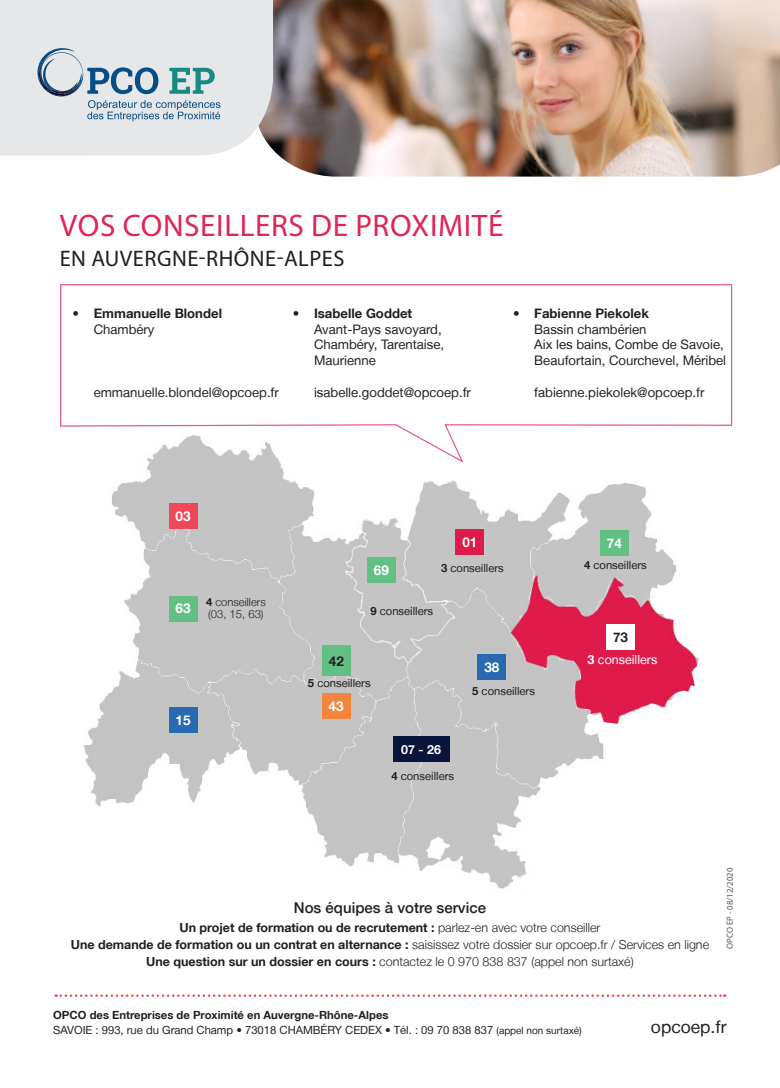
<style>
.page{position:relative;width:780px;height:1088px;background:#fff}
.page>*{position:absolute;margin:0;border:0;box-sizing:border-box;transform-origin:0 0}
.t1{font:31.25px "Myriad Pro";letter-spacing:.02em;color:#e02557}
.t2{font:22.5px "Myriad Pro";letter-spacing:.02em;color:#231f20}
.t3{font:17.5px "Helvetica Neue LT";color:#231f20}
.t4{font:500 15px "Helvetica Neue LT";color:#231f20}
.t5{font:700 13.5px "Helvetica Neue LT";color:#fff}
.t6{font:700 13.5px "Helvetica Neue LT";color:#231f20}
.t7{font:13.12px/15.8px "Helvetica Neue LT";color:#231f20}
.t8{font:700 13.12px/15.8px "Helvetica Neue LT";color:#231f20}
.t9{font:300 12.5px "Helvetica Neue LT";color:#231f20}
.t10{font:700 12.5px "Helvetica Neue LT";color:#231f20}
.t11{font:12.5px "Helvetica Neue LT";color:#fff}
.t12{font:700 12.5px "Helvetica Neue LT";color:#fff}
.t13{font:11.25px "Helvetica Neue LT";color:#231f20}
.t14{font:700 11.25px "Helvetica Neue LT";color:#231f20}
.t15{font:300 11.25px/12.5px "Helvetica Neue LT";color:#231f20}
.t16{font:8.75px "Myriad Pro";color:#57585a}
.s1{font-weight:400}
.s2{font-weight:700}
.s3{font-weight:300}
.s4{font-size:10px}
</style>
<div class="page">
<img style="left:273px;top:0;width:507px;height:177px">
<div style="left:0;top:0;width:273px;height:156px;background:#e6e7e9"></div>
<svg style="left:37px;top:48px;width:183px;height:73px;background:#bacad4"></svg>
<svg style="left:56px;top:994px;width:669px;height:3px"></svg>
<img style="left:84px;top:463px;width:615px;height:426px">
<div style="left:456px;top:529px;width:28px;height:26px;background:#df1b49"></div>
<div style="left:478px;top:654px;width:28px;height:26px;background:#2869b3"></div>
<div style="left:393px;top:736px;width:56px;height:26px;background:#0b143a"></div>
<div style="left:606px;top:624px;width:28px;height:26px;background:#fff"></div>
<div style="left:600px;top:530px;width:28px;height:25px;background:#63c084"></div>
<div style="left:367px;top:557px;width:28px;height:26px;background:#63c084"></div>
<svg style="left:167px;top:765px;width:8px;height:4px"></svg>
<svg style="left:60px;top:284px;width:672px;height:179px"></svg>
<div style="left:65px;top:309px;width:661px;height:96px;background:#fff"></div>
<div style="left:322px;top:646px;width:28px;height:30px;background:#63c084"></div>
<div style="left:322px;top:693px;width:28px;height:25px;background:#f5843f"></div>
<div style="left:169px;top:504px;width:28px;height:25px;background:#ef485b"></div>
<div style="left:169px;top:596px;width:28px;height:25px;background:#63c084"></div>
<div style="left:169px;top:707px;width:28px;height:26px;background:#2869b3"></div>
<p class="t1" style="left:60px;top:206px;width:445px">VOS CONSEILLERS DE PROXIMITÉ</p>
<p class="t2" style="left:60px;top:244px;width:286px">EN AUVERGNE-RHÔNE-ALPES</p>
<p class="t8" style="left:94px;top:305px;width:130px;text-indent:-21px">• Emmanuelle Blondel<br><span class="s1">Chambéry</span></p>
<p class="t7" style="left:94px;top:384px;width:187px">emmanuelle.blondel@opcoep.fr</p>
<p class="t7" style="left:314px;top:305px;width:132px;text-indent:-21px"><span class="s2">• Isabelle Goddet<br></span>Avant-Pays savoyard,<br>Chambéry, Tarentaise,<br>Maurienne</p>
<p class="t7" style="left:314px;top:384px;width:158px">isabelle.goddet@opcoep.fr</p>
<p class="t7" style="left:534px;top:305px;width:193px;text-indent:-21px"><span class="s2">• Fabienne Piekolek<br></span>Bassin chambérien<br>Aix les bains, Combe de Savoie,<br>Beaufortain, Courchevel, Méribel</p>
<p class="t7" style="left:534px;top:384px;width:171px">fabienne.piekolek@opcoep.fr</p>
<p class="t5" style="left:176px;top:508px;width:16px">03</p>
<p class="t5" style="left:462px;top:533px;width:16px">01</p>
<p class="t5" style="left:607px;top:534px;width:16px">74</p>
<p class="t5" style="left:176px;top:600px;width:16px">63</p>
<p class="t15" style="left:206px;top:595px;width:61px"><span class="s2">4</span> conseillers (03, 15, 63)</p>
<p class="t5" style="left:176px;top:711px;width:16px">15</p>
<p class="t5" style="left:374px;top:561px;width:16px">69</p>
<p class="t13" style="left:441px;top:561px;width:64px"><span class="s2">3</span> conseillers</p>
<p class="t13" style="left:584px;top:558px;width:64px"><span class="s2">4</span> conseillers</p>
<p class="t13" style="left:370px;top:604px;width:64px"><span class="s2">9</span> conseillers</p>
<p class="t6" style="left:329px;top:652px;width:16px">42</p>
<p class="t5" style="left:328px;top:697px;width:16px">43</p>
<p class="t13" style="left:308px;top:676px;width:64px"><span class="s2">5</span> conseillers</p>
<p class="t5" style="left:484px;top:659px;width:16px">38</p>
<p class="t13" style="left:472px;top:684px;width:64px"><span class="s2">5</span> conseillers</p>
<p class="t6" style="left:613px;top:629px;width:16px">73</p>
<p class="t11" style="left:587px;top:652px;width:71px"><span class="s2">3</span> conseillers</p>
<p class="t12" style="left:401px;top:741px;width:41px">07 - 26</p>
<p class="t13" style="left:391px;top:769px;width:64px"><span class="s2">4</span> conseillers</p>
<p class="t4" style="left:294px;top:899px;width:194px">Nos équipes à votre service</p>
<p class="t10" style="left:179px;top:920px;width:422px">Un projet de formation ou de recrutement : <span class="s3">parlez-en avec votre conseiller</span></p>
<p class="t9" style="left:71px;top:936px;width:640px"><span class="s2">Une demande de formation ou un contrat en alternance :</span> saisissez votre dossier sur opcoep.fr / Services en ligne</p>
<p class="t9" style="left:146px;top:954px;width:489px"><span class="s2">Une question sur un dossier en cours :</span> contactez le 0 970 838 837 (appel non surtaxé)</p>
<p class="t16" style="left:724px;top:948px;width:82px;rotate:-90deg">OPCO EP - 08/12/2020</p>
<p class="t14" style="left:53px;top:1008px;width:337px">OPCO des Entreprises de Proximité en Auvergne-Rhône-Alpes</p>
<p class="t13" style="left:53px;top:1023px;width:530px">SAVOIE : 993, rue du Grand Champ • 73018 CHAMBÉRY CEDEX • Tél. : 09 70 838 837 <span class="s4">(appel non surtaxé)</span></p>
<p class="t3" style="left:651px;top:1016px;width:77px">opcoep.fr</p>
</div>
